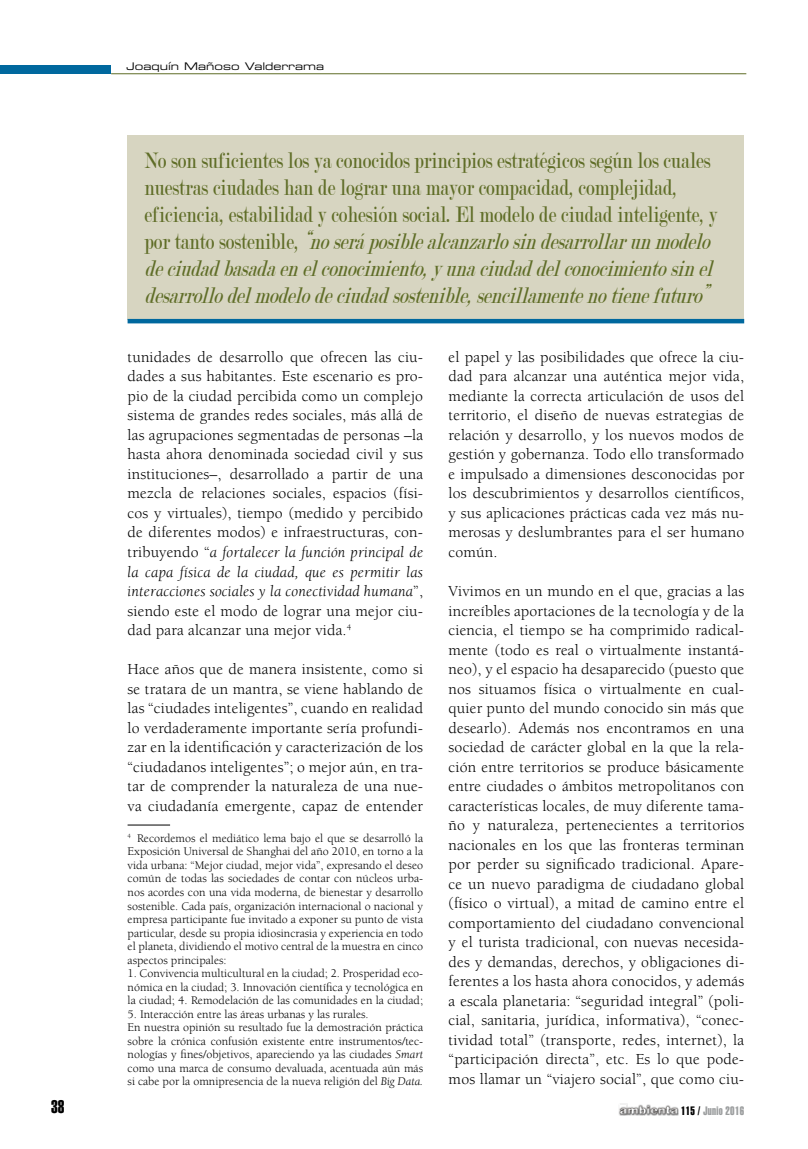
<style>
.page{position:relative;width:808px;height:1149px;background:#fff}
.page>*{position:absolute;margin:0;border:0;box-sizing:border-box;transform-origin:0 0}
.t1{font:24px/27px "Modern";color:#5f6d27;scale:.8 1}
.t2{font:18px "Helvetica LT Std Extra Comp";color:#000}
.t3{font:15.75px/19.5px "Berkeley Std";letter-spacing:.01em;color:#000;text-align:justify}
.t4{font:12px/13.5px "Berkeley Std";color:#000;text-align:justify}
.t5{font:12px "Helvetica LT Std Extra Comp";letter-spacing:.025em;color:#9c9e9f}
.t6{font:10.5px "Eurostile LT Std Ex 2";color:#000}
.s1{font-style:italic}
.s2{color:#000}
</style>
<div class="page">
<div style="left:0;top:65px;width:111px;height:9px;background:#00689e"></div>
<hr style="left:111px;top:73px;width:635px;height:1px;background:#5f6d27">
<img style="left:618px;top:1103px;width:61px;height:13px">
<hr style="left:128px;top:824px;width:42px;height:1px;background:#000">
<div style="left:128px;top:135px;width:616px;height:185px;background:#d7d5c1"></div>
<hr style="left:128px;top:319px;width:616px;height:4px;background:#00689e">
<p class="t6" style="left:126px;top:59px;width:199px">Joaquín Mañoso Valderrama</p>
<p class="t1" style="left:145px;top:147px;width:719px">No son suficientes los ya conocidos principios estratégicos según los cuales nuestras ciudades han de lograr una mayor compacidad, complejidad, eficiencia, estabilidad y cohesión social. El modelo de ciudad inteligente, y p o r t a n t o s o s t e n i b l e , <span class="s1">“noseráposiblealcanzarlosindesarrollarunmodelo deciudadbasadaenelconocimiento,yunaciudaddelconocimientosinel desarrollodelmodelodeciudadsostenible,sencillamentenotienefuturo”</span></p>
<p class="t3" style="left:128px;top:347px;width:297px">tunidades de desarrollo que ofrecen las ciu&shy;dades a sus habitantes. Este escenario es pro&shy;pio de la ciudad percibida como un complejo sistema de grandes redes sociales, más allá de las agrupaciones segmentadas de personas –la hasta ahora denominada sociedad civil y sus instituciones–, desarrollado a partir de una mezcla de relaciones sociales, espacios (físi&shy;cos y virtuales), tiempo (medido y percibido de diferentes modos) e infraestructuras, con&shy;tribuyendo “<span class="s1">a fortalecer la función principal de la capa física de la ciudad, que es permitir las interacciones sociales y la conectividad humana</span>”, siendo este el modo de lograr una mejor ciu&shy;dad para alcanzar una mejor vida.<sup>4</sup></p>
<p class="t3" style="left:128px;top:659px;width:297px">Hace años que de manera insistente, como si se tratara de un mantra, se viene hablando de las “ciudades inteligentes”, cuando en realidad lo verdaderamente importante sería profundi&shy;zar en la identificación y caracterización de los “ciudadanos inteligentes”; o mejor aún, en tra&shy;tar de comprender la naturaleza de una nue&shy;va ciudadanía emergente, capaz de entender</p>
<p class="t4" style="left:128px;top:831px;width:297px"><sup>4</sup> Recordemos el mediático lema bajo el que se desarrolló la Exposición Universal de Shanghai del año 2010, en torno a la vida urbana: “Mejor ciudad, mejor vida”, expresando el deseo común de todas las sociedades de contar con núcleos urba&shy;nos acordes con una vida moderna, de bienestar y desarrollo sostenible. Cada país, organización internacional o nacional y empresa participante fue invitado a exponer su punto de vista particular, desde su propia idiosincrasia y experiencia en todo el planeta, dividiendo el motivo central de la muestra en cinco aspectos principales:</p>
<p class="t4" style="left:128px;top:966px;width:297px">1. Convivencia multicultural en la ciudad; 2. Prosperidad eco&shy;nómica en la ciudad; 3. Innovación científica y tecnológica en la ciudad; 4. Remodelación de las comunidades en la ciudad;</p>
<p class="t4" style="left:128px;top:1006px;width:297px;text-align:left">5. Interacción entre las áreas urbanas y las rurales.<br>En nuestra opinión su resultado fue la demostración práctica sobre la crónica confusión existente entre instrumentos/tec&shy;nologías y fines/objetivos, apareciendo ya las ciudades <span class="s1">Smart </span>como una marca de consumo devaluada, acentuada aún más si cabe por la omnipresencia de la nueva religión del <span class="s1">Big Data.</span></p>
<p class="t3" style="left:449px;top:347px;width:297px">el papel y las posibilidades que ofrece la ciu&shy;dad para alcanzar una auténtica mejor vida, mediante la correcta articulación de usos del territorio, el diseño de nuevas estrategias de relación y desarrollo, y los nuevos modos de gestión y gobernanza. Todo ello transformado e impulsado a dimensiones desconocidas por los descubrimientos y desarrollos científicos, y sus aplicaciones prácticas cada vez más nu&shy;merosas y deslumbrantes para el ser humano común.</p>
<p class="t3" style="left:449px;top:581px;width:297px">Vivimos en un mundo en el que, gracias a las increíbles aportaciones de la tecnología y de la ciencia, el tiempo se ha comprimido radical&shy;mente (todo es real o virtualmente instantá&shy;neo), y el espacio ha desaparecido (puesto que nos situamos física o virtualmente en cual&shy;quier punto del mundo conocido sin más que desearlo). Además nos encontramos en una sociedad de carácter global en la que la rela&shy;ción entre territorios se produce básicamente entre ciudades o ámbitos metropolitanos con características locales, de muy diferente tama&shy;ño y naturaleza, pertenecientes a territorios nacionales en los que las fronteras terminan por perder su significado tradicional. Apare&shy;ce un nuevo paradigma de ciudadano global (físico o virtual), a mitad de camino entre el comportamiento del ciudadano convencional y el turista tradicional, con nuevas necesida&shy;des y demandas, derechos, y obligaciones di&shy;ferentes a los hasta ahora conocidos, y además a escala planetaria: “seguridad integral” (poli&shy;cial, sanitaria, jurídica, informativa), “conec&shy;tividad total” (transporte, redes, internet), la “participación directa”, etc. Es lo que pode&shy;mos llamar un “viajero social”, que como ciu-</p>
<p class="t2" style="left:51px;top:1095px;width:15px">38</p>
<p class="t5" style="left:681px;top:1103px;width:65px"><span class="s2">115 /</span> Junio 2016</p>
</div>
